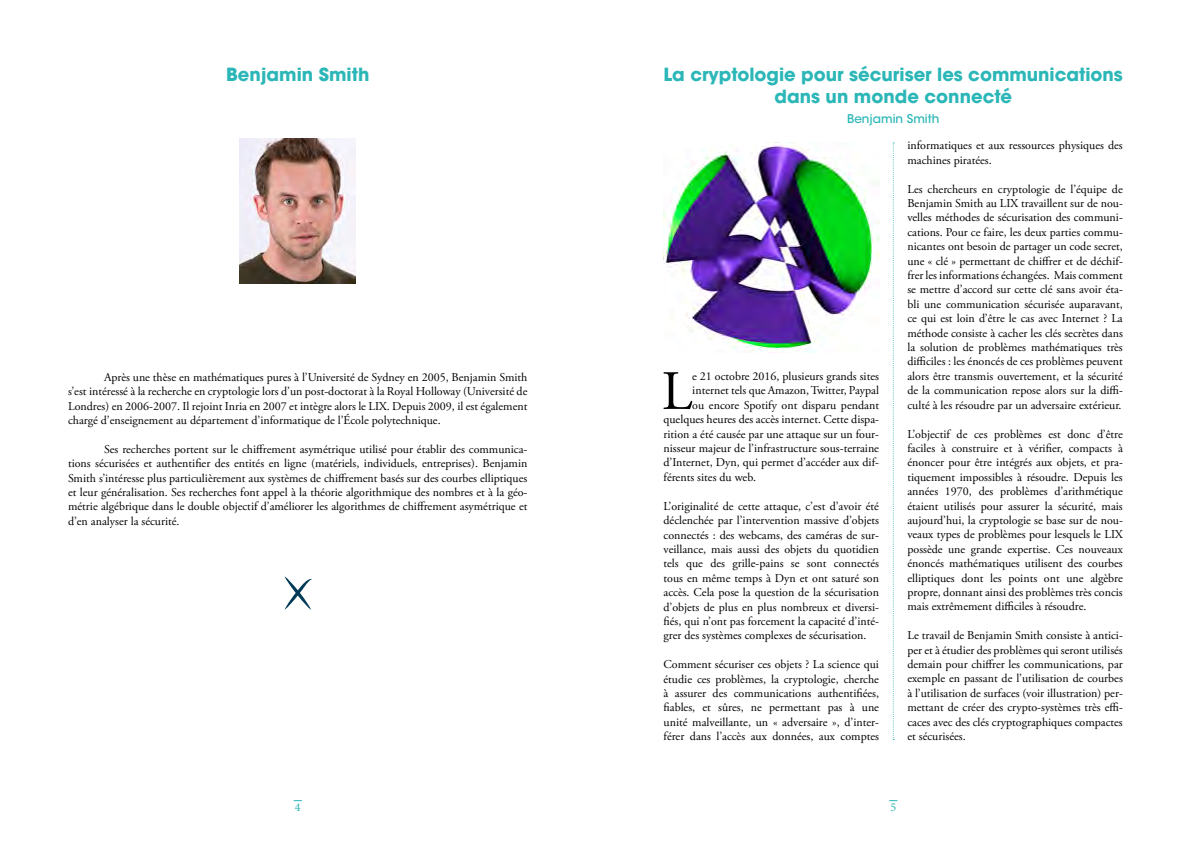
<style>
.page{position:relative;width:1191px;height:842px;background:#fff}
.page>*{position:absolute;margin:0;border:0;box-sizing:border-box;transform-origin:0 0}
.t1{font:55.4px "Adobe Garamond Pro";color:#000}
.t2{font:700 18px/22px "ITC Avant Garde Std";color:#2bb6b7;text-align:center}
.t3{font:12px/14.4px "Adobe Garamond Pro";color:#000;text-align:justify}
.t4{font:500 12px "ITC Avant Garde Std";color:#2bb6b7}
.t5{font:12px "Minion Pro";color:#2bb6b7}
</style>
<div class="page">
<svg style="left:284px;top:576px;width:29px;height:34px"></svg>
<img style="left:240px;top:139px;width:116px;height:145px">
<svg style="left:892px;top:142px;width:2px;height:598px"></svg>
<img style="left:663px;top:142px;width:216px;height:211px">
<h2 class="t2" style="left:226px;top:64px;width:145px">Benjamin Smith</h2>
<p class="t3" style="left:68px;top:370px;width:461px;text-indent:36px">Après une thèse en mathématiques pures à l’Université de Sydney en 2005, Benjamin Smith s’est intéressé à la recherche en cryptologie lors d’un post-doctorat à la Royal Holloway (Université de Londres) en 2006-2007. Il rejoint Inria en 2007 et intègre alors le LIX. Depuis 2009, il est également chargé d’enseignement au département d’informatique de l’École polytechnique.</p>
<p class="t3" style="left:68px;top:442px;width:461px;text-indent:36px">Ses recherches portent sur le chiffrement asymétrique utilisé pour établir des communica&shy;tions sécurisées et authentifier des entités en ligne (matériels, individuels, entreprises). Benjamin Smith s’intéresse plus particulièrement aux systèmes de chiffrement basés sur des courbes elliptiques et leur généralisation. Ses recherches font appel à la théorie algorithmique des nombres et à la géo&shy;métrie algébrique dans le double objectif d’améliorer les algorithmes de chiffrement asymétrique et d’en analyser la sécurité.</p>
<h2 class="t2" style="left:663px;top:64px;width:461px">La cryptologie pour sécuriser les communications dans un monde connecté</h2>
<p class="t4" style="left:847px;top:112px;width:94px">Benjamin Smith</p>
<h1 class="t1" style="left:661px;top:358px;width:32px">L</h1>
<p class="t3" style="left:692px;top:369px;width:188px">e 21 octobre 2016, plusieurs grands sites</p>
<p class="t3" style="left:692px;top:384px;width:188px">internet tels que Amazon, Twitter, Paypal</p>
<p class="t3" style="left:692px;top:398px;width:188px">ou encore Spotify ont disparu pendant</p>
<p class="t3" style="left:663px;top:413px;width:217px">quelques heures des accès internet. Cette dispa-</p>
<p class="t3" style="left:663px;top:427px;width:217px">rition a été causée par une attaque sur un four-</p>
<p class="t3" style="left:663px;top:441px;width:217px">nisseur majeur de l’infrastructure sous-terraine</p>
<p class="t3" style="left:663px;top:456px;width:217px">d’Internet, Dyn, qui permet d’accéder aux dif-</p>
<p class="t3" style="left:663px;top:470px;width:94px">férents sites du web.</p>
<p class="t3" style="left:663px;top:499px;width:217px">L’originalité de cette attaque, c’est d’avoir été déclenchée par l’intervention massive d’objets connectés : des webcams, des caméras de sur&shy;veillance, mais aussi des objets du quotidien tels que des grille-pains se sont connectés tous en même temps à Dyn et ont saturé son accès. Cela pose la question de la sécurisation d’objets de plus en plus nombreux et diversi&shy;fiés, qui n’ont pas forcement la capacité d’inté&shy;grer des systèmes complexes de sécurisation.</p>
<p class="t3" style="left:663px;top:657px;width:217px">Comment sécuriser ces objets ? La science qui étudie ces problèmes, la cryptologie, cherche à assurer des communications authentifiées, fiables, et sûres, ne permettant pas à une unité malveillante, un « adversaire », d’inter&shy;férer dans l’accès aux données, aux comptes</p>
<p class="t3" style="left:907px;top:139px;width:217px">informatiques et aux ressources physiques des machines piratées.</p>
<p class="t3" style="left:907px;top:182px;width:217px">Les chercheurs en cryptologie de l’équipe de Benjamin Smith au LIX travaillent sur de nou&shy;velles méthodes de sécurisation des communi&shy;cations. Pour ce faire, les deux parties commu&shy;nicantes ont besoin de partager un code secret, une « clé » permettant de chiffrer et de déchif&shy;frer les informations échangées. Mais comment se mettre d’accord sur cette clé sans avoir éta&shy;bli une communication sécurisée auparavant, ce qui est loin d’être le cas avec Internet ? La méthode consiste à cacher les clés secrètes dans la solution de problèmes mathématiques très difficiles : les énoncés de ces problèmes peuvent alors être transmis ouvertement, et la sécurité de la communication repose alors sur la diffi&shy;culté à les résoudre par un adversaire extérieur.</p>
<p class="t3" style="left:907px;top:427px;width:217px">L’objectif de ces problèmes est donc d’être faciles à construire et à vérifier, compacts à énoncer pour être intégrés aux objets, et pra&shy;tiquement impossibles à résoudre. Depuis les années 1970, des problèmes d’arithmétique étaient utilisés pour assurer la sécurité, mais aujourd’hui, la cryptologie se base sur de nou&shy;veaux types de problèmes pour lesquels le LIX possède une grande expertise. Ces nouveaux énoncés mathématiques utilisent des courbes elliptiques dont les points ont une algèbre propre, donnant ainsi des problèmes très concis mais extrêmement difficiles à résoudre.</p>
<p class="t3" style="left:907px;top:628px;width:217px">Le travail de Benjamin Smith consiste à antici&shy;per et à étudier des problèmes qui seront utilisés demain pour chiffrer les communications, par exemple en passant de l’utilisation de courbes à l’utilisation de surfaces (voir illustration) per&shy;mettant de créer des crypto-systèmes très effi&shy;caces avec des clés cryptographiques compactes et sécurisées.</p>
<p class="t5" style="left:295px;top:799px;width:7px">4</p>
<p class="t5" style="left:890px;top:799px;width:7px">5</p>
</div>
